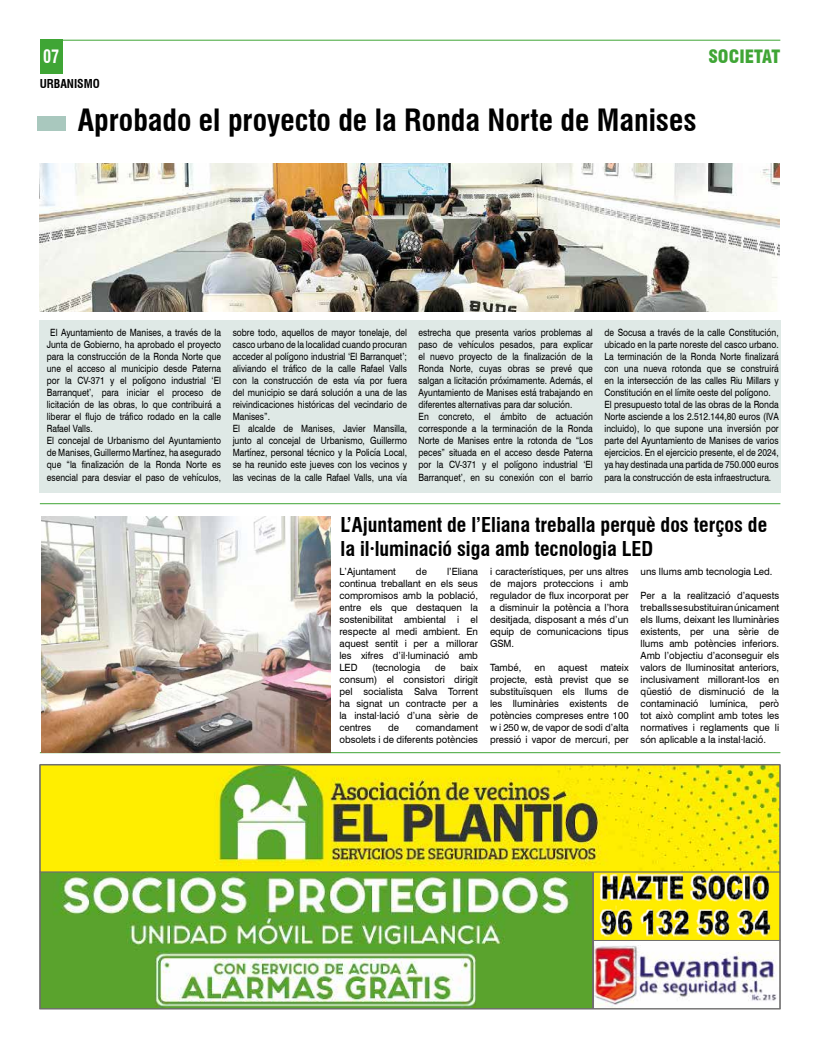
<style>
.page{position:relative;width:820px;height:1049px;background:#fff}
.page>*{position:absolute;margin:0;border:0;box-sizing:border-box;transform-origin:0 0}
.t1{font:700 condensed 30px "Swiss 721 BT";color:#000}
.t2{font:700 condensed 20px/24px "Swiss 721 BT";color:#000}
.t3{font:900 condensed 18px "Swiss 721 BT";color:#3fa535}
.t4{font:700 condensed 18px "Swiss 721 BT";color:#fff;scale:.9 1}
.t5{font:700 condensed 12px "Swiss 721 BT";color:#000}
.t6{font:10px/12px "Swiss 721 BT";color:#000;scale:.85 1}
.t7{font:10px/12px "Swiss 721 BT";color:#000;text-align:justify;scale:.96 1}
</style>
<div class="page">
<img style="left:42px;top:766px;width:736px;height:241px">
<img style="left:594px;top:941px;width:184px;height:66px">
<div style="left:592px;top:871px;width:188px;height:70px;border:1px solid #706f6f"></div>
<div style="left:39px;top:764px;width:741px;height:245px;border:1px solid #706f6f"></div>
<hr style="left:40px;top:752px;width:740px;height:1px;background:#3fa535">
<div style="left:40px;top:320px;width:740px;height:173px;background:#dfe9e6"></div>
<hr style="left:62px;top:40px;width:718px;height:1px;background:#3fa535">
<div style="left:40px;top:40px;width:22px;height:34px;background:#3fa535"></div>
<img style="left:40px;top:163px;width:738px;height:149px">
<hr style="left:40px;top:503px;width:740px;height:1px;background:#3fa535">
<div style="left:38px;top:117px;width:28px;height:14px;background:#a9c8be"></div>
<img style="left:41px;top:517px;width:289px;height:235px">
<h3 class="t4" style="left:43px;top:46px;width:20px">07</h3>
<h3 class="t3" style="left:708px;top:46px;width:73px">SOCIETAT</h3>
<p class="t5" style="left:40px;top:76px;width:62px">URBANISMO</p>
<h1 class="t1" style="left:78px;top:102px;width:620px">Aprobado el proyecto de la Ronda Norte de Manises</h1>
<p class="t6" style="left:47px;top:327px;width:206px;text-indent:3px">El Ayuntamiento de Manises, a través de la Junta de Gobierno, ha aprobado el proyecto para la construcción de la Ronda Norte que une el acceso al municipio desde Paterna por la CV-371 y el polígono industrial ‘El Barranquet’, para iniciar el proceso de licitación de las obras, lo que contribuirá a liberar el flujo de tráfico rodado en la calle Rafael Valls.<br>El concejal de Urbanismo del Ayuntamiento de Manises, Guillermo Martínez, ha asegurado que “la finalización de la Ronda Norte es esencial para desviar el paso de vehículos,</p>
<p class="t6" style="left:232px;top:327px;width:206px">sobre todo, aquellos de mayor tonelaje, del casco urbano de la localidad cuando procuran acceder al polígono industrial ‘El Barranquet’; aliviando el tráfico de la calle Rafael Valls con la construcción de esta vía por fuera del municipio se dará solución a una de las reivindicaciones históricas del vecindario de Manises”.<br>El alcalde de Manises, Javier Mansilla, junto al concejal de Urbanismo, Guillermo Martínez, personal técnico y la Policía Local, se ha reunido este jueves con los vecinos y las vecinas de la calle Rafael Valls, una vía</p>
<p class="t6" style="left:418px;top:327px;width:206px">estrecha que presenta varios problemas al paso de vehículos pesados, para explicar el nuevo proyecto de la finalización de la Ronda Norte, cuyas obras se prevé que salgan a licitación próximamente. Además, el Ayuntamiento de Manises está trabajando en diferentes alternativas para dar solución.<br>En concreto, el ámbito de actuación corresponde a la terminación de la Ronda Norte de Manises entre la rotonda de “Los peces” situada en el acceso desde Paterna por la CV-371 y el polígono industrial ‘El Barranquet’, en su conexión con el barrio</p>
<p class="t6" style="left:604px;top:327px;width:206px">de Socusa a través de la calle Constitución, ubicado en la parte noreste del casco urbano.<br>La terminación de la Ronda Norte finalizará con una nueva rotonda que se construirá en la intersección de las calles Riu Millars y Constitución en el límite oeste del polígono.<br>El presupuesto total de las obras de la Ronda Norte asciende a los 2.512.144,80 euros (IVA incluido), lo que supone una inversión por parte del Ayuntamiento de Manises de varios ejercicios. En el ejercicio presente, el de 2024, ya hay destinada una partida de 750.000 euros para la construcción de esta infraestructura.</p>
<h2 class="t2" style="left:340px;top:513px;width:428px">L’Ajuntament de l’Eliana treballa perquè dos terços de la il·luminació siga amb tecnologia LED</h2>
<p class="t7" style="left:339px;top:565px;width:146px;text-indent:108px">l’Eliana continua treballant en els seus compromisos amb la població, entre els que destaquen la sostenibilitat ambiental i el respecte al medi ambient. En aquest sentit i per a millorar les xifres d’il·luminació amb LED</p>
<p class="t7" style="left:339px;top:565px;width:60px">L’Ajuntament</p>
<p class="t7" style="left:416px;top:565px;width:13px">de</p>
<p class="t7" style="left:372px;top:661px;width:52px">(tecnologia</p>
<p class="t7" style="left:434px;top:661px;width:13px">de</p>
<p class="t7" style="left:339px;top:661px;width:146px;text-indent:121px">baix consum) el consistori dirigit pel socialista Salva Torrent ha signat un contracte per a la instal·lació d’una sèrie de centres</p>
<p class="t7" style="left:339px;top:721px;width:146px;text-align:right">comandament<br>obsolets i de diferents potències</p>
<p class="t7" style="left:388px;top:721px;width:13px">de</p>
<p class="t7" style="left:490px;top:565px;width:146px">i característiques, per uns altres de majors proteccions i amb regulador de flux incorporat per a disminuir la potència a l’hora desitjada, disposant a més d’un equip de comunicacions tipus GSM.</p>
<p class="t7" style="left:490px;top:661px;width:34px">També,</p>
<p class="t7" style="left:534px;top:661px;width:13px">en</p>
<p class="t7" style="left:558px;top:661px;width:32px">aquest</p>
<p class="t7" style="left:490px;top:661px;width:146px;text-indent:110px">mateix projecte, està previst que se substituïsquen els llums de les lluminàries existents de potències compreses entre 100 w i 250 w, de vapor de sodi d’alta pressió i vapor de mercuri, per</p>
<p class="t7" style="left:640px;top:565px;width:139px">uns llums amb tecnologia Led.</p>
<p class="t7" style="left:640px;top:589px;width:146px">Per a la realització d’aquests treballs se substituiran únicament els llums, deixant les lluminàries existents, per una sèrie de llums amb potències inferiors.<br>Amb l’objectiu d’aconseguir els valors de lluminositat anteriors, inclusivament millorant-los en qüestió de disminució de la contaminació lumínica, però tot això complint amb totes les normatives i reglaments que li són aplicable a la instal·lació.</p>
</div>
